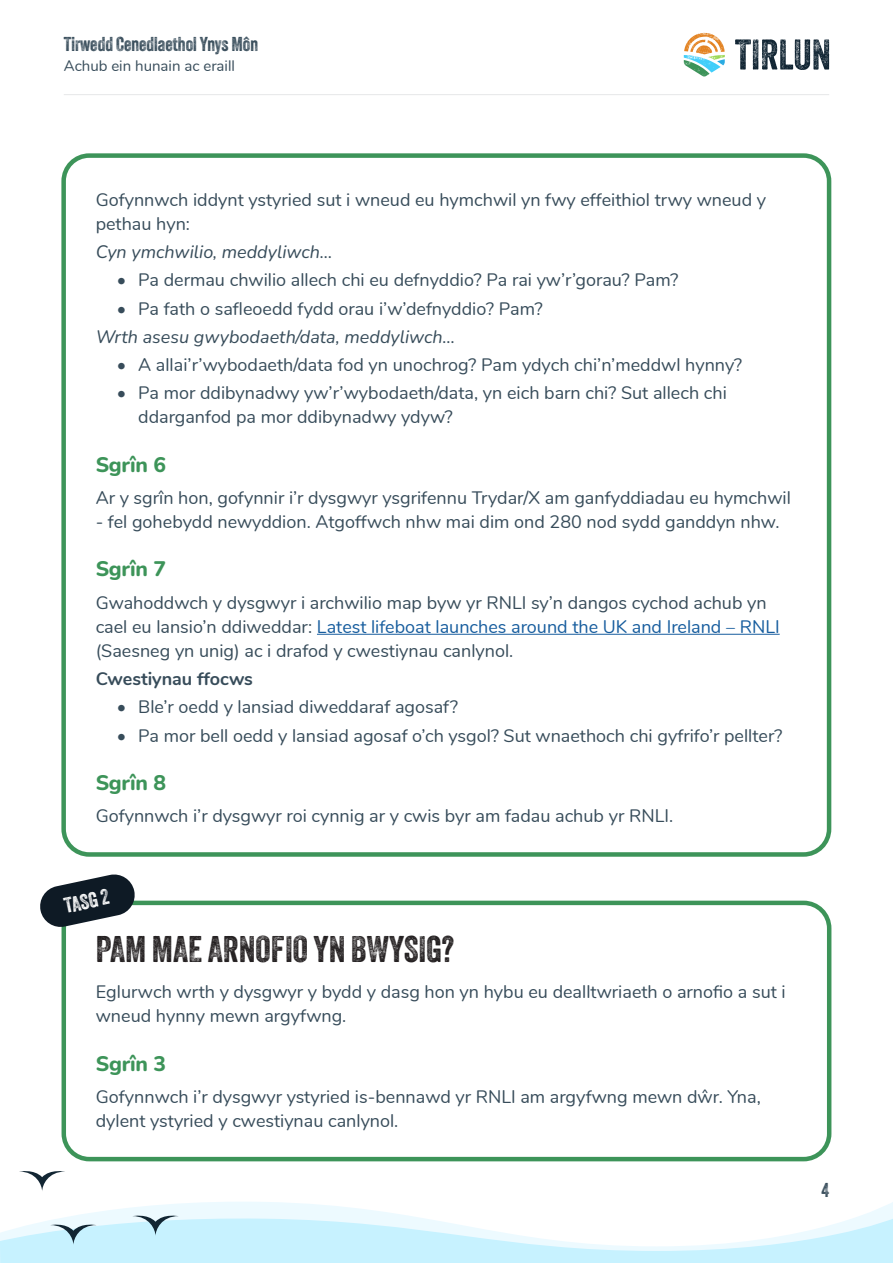
<style>
.page{position:relative;width:893px;height:1263px;background:#fff}
.page>*{position:absolute;margin:0;border:0;box-sizing:border-box;transform-origin:0 0}
.Page_sub_heading{font:36px "Veneer Two";color:#231f20}
.Page_section_heading{font:800 21px "Nunito";letter-spacing:-.01em;color:#3d9459}
.Key_activity_heading{font:21px "Veneer Two";color:#fff}
.t1{font:19.5px "Veneer Two";color:#374c5a}
.Body_text{font:18px/24px "Nunito";color:#374c5a}
.Body_text-2{font:italic 18px "Nunito";color:#374c5a}
.Body_text-3{font:700 18px "Nunito";color:#374c5a}
.t2{font:15px "Nunito";color:#374c5a}
.s1{color:#175d9e}
</style>
<div class="page">
<svg style="left:735px;top:39px;width:94px;height:31px"></svg>
<svg style="left:684px;top:33px;width:41px;height:44px"></svg>
<hr style="left:64px;top:94px;width:765px;height:1px;background:#e6e7e9">
<svg style="left:93px;top:1202px;width:800px;height:11px"></svg>
<svg style="left:19px;top:1171px;width:46px;height:20px"></svg>
<svg style="left:0;top:1213px;width:893px;height:50px"></svg>
<div style="left:62px;top:901px;width:769px;height:260px;border:4px solid #3d9459;border-radius:26px"></div>
<svg style="left:40px;top:874px;width:97px;height:55px"></svg>
<hr style="left:317px;top:634px;width:463px;height:1px;background:#175d9e">
<div style="left:61px;top:153px;width:770px;height:704px;border:4px solid #3d9459;border-radius:26px"></div>
<p class="t1" style="left:64px;top:32px;width:196px">Tirwedd Cenedlaethol Ynys Môn</p>
<p class="t2" style="left:64px;top:54px;width:173px">Achub ein hunain ac eraill</p>
<p class="Body_text" style="left:96px;top:187px;width:672px">Gofynnwch iddynt ystyried sut i wneud eu hymchwil yn fwy effeithiol trwy wneud y pethau hyn:</p>
<p class="Body_text-2" style="left:96px;top:239px;width:238px">Cyn ymchwilio, meddyliwch…</p>
<p class="Body_text" style="left:117px;top:267px;width:563px">• Pa dermau chwilio allech chi eu defnyddio? Pa rai yw’r’gorau? Pam?</p>
<p class="Body_text" style="left:117px;top:295px;width:427px">• Pa fath o safleoedd fydd orau i’w’defnyddio? Pam?</p>
<p class="Body_text-2" style="left:96px;top:324px;width:361px">Wrth asesu gwybodaeth/data, meddyliwch…</p>
<p class="Body_text" style="left:117px;top:352px;width:627px">• A allai’r’wybodaeth/data fod yn unochrog? Pam ydych chi’n’meddwl hynny?</p>
<p class="Body_text" style="left:138px;top:380px;width:590px;text-indent:-21px">• Pa mor ddibynadwy yw’r’wybodaeth/data, yn eich barn chi? Sut allech chi ddarganfod pa mor ddibynadwy ydyw?</p>
<p class="Page_section_heading" style="left:96px;top:449px;width:72px">Sgrîn 6</p>
<p class="Body_text" style="left:96px;top:485px;width:697px">Ar y sgrîn hon, gofynnir i’r dysgwyr ysgrifennu Trydar/X am ganfyddiadau eu hymchwil</p>
<p class="Body_text" style="left:96px;top:509px;width:685px">- fel gohebydd newyddion. Atgoffwch nhw mai dim ond 280 nod sydd ganddyn nhw.</p>
<p class="Page_section_heading" style="left:96px;top:554px;width:72px">Sgrîn 7</p>
<p class="Body_text" style="left:96px;top:590px;width:685px">Gwahoddwch y dysgwyr i archwilio map byw yr RNLI sy’n dangos cychod achub yn cael eu lansio’n ddiweddar: <span class="s1">Latest lifeboat launches around the UK and Ireland – RNLI </span>(Saesneg yn unig) ac i drafod y cwestiynau canlynol.</p>
<p class="Body_text-3" style="left:96px;top:666px;width:159px">Cwestiynau ffocws</p>
<p class="Body_text" style="left:117px;top:694px;width:343px">• Ble’r oedd y lansiad diweddaraf agosaf?</p>
<p class="Body_text" style="left:117px;top:722px;width:667px">• Pa mor bell oedd y lansiad agosaf o’ch ysgol? Sut wnaethoch chi gyfrifo’r pellter?</p>
<p class="Page_section_heading" style="left:96px;top:768px;width:72px">Sgrîn 8</p>
<p class="Body_text" style="left:96px;top:803px;width:579px">Gofynnwch i’r dysgwyr roi cynnig ar y cwis byr am fadau achub yr RNLI.</p>
<p class="Key_activity_heading" style="left:62px;top:893px;width:47px;rotate:-12deg">TASG 2</p>
<p class="Page_sub_heading" style="left:96px;top:927px;width:360px">PAM MAE ARNOFIO YN BWYSIG?</p>
<p class="Body_text" style="left:96px;top:979px;width:691px">Eglurwch wrth y dysgwyr y bydd y dasg hon yn hybu eu dealltwriaeth o arnofio a sut i wneud hynny mewn argyfwng.</p>
<p class="Page_section_heading" style="left:96px;top:1048px;width:72px">Sgrîn 3</p>
<p class="Body_text" style="left:96px;top:1084px;width:667px">Gofynnwch i’r dysgwyr ystyried is-bennawd yr RNLI am argyfwng mewn dŵr. Yna, dylent ystyried y cwestiynau canlynol.</p>
<p class="t1" style="left:821px;top:1178px;width:9px">4</p>
</div>
